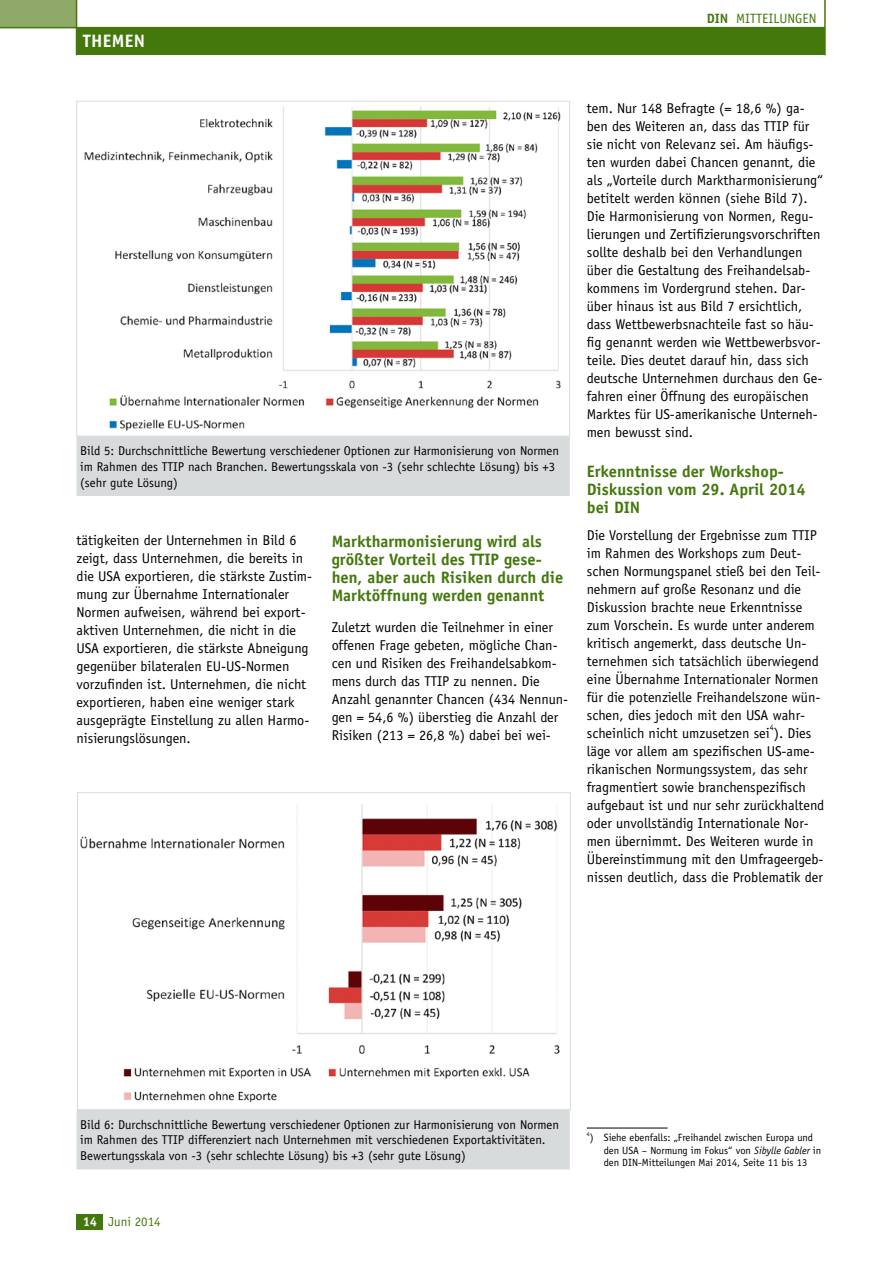
<style>
.page{position:relative;width:893px;height:1263px;background:#fff}
.page>*{position:absolute;margin:0;border:0;box-sizing:border-box;transform-origin:0 0}
.t1{font:700 18px "Officina Sans";letter-spacing:.02em;color:#fff}
.t2{font:700 16.5px/18px "Officina Sans";color:#44780c}
.t3{font:14.25px/18px "Officina Sans";color:#000}
.t4{font:13.5px "Officina Sans";color:#44780c}
.t5{font:12.9px "Officina Sans";color:#44780c}
.t6{font:700 12.9px "Officina Sans";color:#fff}
.t7{font:12.75px/15.8px "Officina Sans";color:#000}
.t8{font:10.5px/12.6px "Officina Sans";color:#000}
.t9{font:8.25px "Officina Sans";color:#000}
.t10{font:6.15px "Officina Sans";color:#000}
.s1{font-weight:700}
.s2{font-style:italic}
</style>
<div class="page">
<div style="left:77px;top:28px;width:748px;height:27px;background:#44780c"></div>
<div style="left:77px;top:1214px;width:26px;height:15px;background:#44780c"></div>
<div style="left:0;top:0;width:77px;height:28px;background:#8faa68"></div>
<hr style="left:0;top:27px;width:825px;height:1px;background:#44780c">
<hr style="left:76px;top:0;width:1px;height:55px;background:#44780c">
<hr style="left:824px;top:0;width:2px;height:55px;background:#44780c">
<img style="left:84px;top:107px;width:477px;height:324px">
<div style="left:77px;top:437px;width:492px;height:58px;background:#d8dbdc"></div>
<div style="left:77px;top:436px;width:493px;height:60px;border:2px solid #d8dbdc"></div>
<img style="left:80px;top:804px;width:480px;height:299px">
<div style="left:77px;top:792px;width:494px;height:318px;border:1px solid #d8dbdc"></div>
<div style="left:77px;top:1111px;width:492px;height:58px;background:#d8dbdc"></div>
<div style="left:77px;top:1110px;width:493px;height:59px;border:2px solid #d8dbdc"></div>
<hr style="left:587px;top:1128px;width:81px;height:1px;background:#000">
<p class="t1" style="left:83px;top:30px;width:64px">THEMEN</p>
<p class="t4" style="left:707px;top:11px;width:111px"><span class="s1">DIN</span> Mitteilungen</p>
<p class="t7" style="left:80px;top:443px;width:480px">Bild 5: Durchschnittliche Bewertung verschiedener Optionen zur Harmonisierung von Normen im Rahmen des TTIP nach Branchen. Bewertungsskala von -3 (sehr schlechte Lösung) bis +3 (sehr gute Lösung)</p>
<p class="t3" style="left:77px;top:531px;width:237px">tätigkeiten der Unternehmen in Bild 6 zeigt, dass Unternehmen, die bereits in die USA exportieren, die stärkste Zustim&shy;mung zur Übernahme Internationaler Normen aufweisen, während bei export&shy;aktiven Unternehmen, die nicht in die USA exportieren, die stärkste Abneigung gegenüber bilateralen EU-US-Normen vorzufinden ist. Unternehmen, die nicht exportieren, haben eine weniger stark ausgeprägte Einstellung zu allen Harmo&shy;nisierungslösungen.</p>
<p class="t2" style="left:332px;top:532px;width:233px">Marktharmonisierung wird als größter Vorteil des TTIP gese&shy;hen, aber auch Risiken durch die<br>Marktöffnung werden genannt</p>
<p class="t3" style="left:332px;top:618px;width:238px">Zuletzt wurden die Teilnehmer in einer offenen Frage gebeten, mögliche Chan&shy;cen und Risiken des Freihandelsabkom&shy;mens durch das TTIP zu nennen. Die Anzahl genannter Chancen (434 Nennun&shy;gen = 54,6 %) überstieg die Anzahl der Risiken (213 = 26,8 %) dabei bei wei-</p>
<p class="t3" style="left:587px;top:99px;width:238px">tem. Nur 148 Befragte (= 18,6 %) ga&shy;ben des Weiteren an, dass das TTIP für sie nicht von Relevanz sei. Am häufigs&shy;ten wurden dabei Chancen genannt, die als „Vorteile durch Marktharmonisierung“ betitelt werden können (siehe Bild 7).<br>Die Harmonisierung von Normen, Regu&shy;lierungen und Zertifizierungsvorschriften sollte deshalb bei den Verhandlungen über die Gestaltung des Freihandelsab&shy;kommens im Vordergrund stehen. Dar&shy;über hinaus ist aus Bild 7 ersichtlich, dass Wettbewerbsnachteile fast so häu&shy;fig genannt werden wie Wettbewerbsvor&shy;teile. Dies deutet darauf hin, dass sich deutsche Unternehmen durchaus den Ge&shy;fahren einer Öffnung des europäischen Marktes für US-amerikanische Unterneh&shy;men bewusst sind.</p>
<p class="t2" style="left:587px;top:462px;width:220px">Erkenntnisse der Workshop-<br>Diskussion vom 29. April 2014 bei DIN</p>
<p class="t3" style="left:587px;top:526px;width:235px">Die Vorstellung der Ergebnisse zum TTIP im Rahmen des Workshops zum Deut&shy;schen Normungspanel stieß bei den Teil&shy;nehmern auf große Resonanz und die Diskussion brachte neue Erkenntnisse zum Vorschein. Es wurde unter anderem kritisch angemerkt, dass deutsche Un&shy;ternehmen sich tatsächlich überwiegend eine Übernahme Internationaler Normen für die potenzielle Freihandelszone wün&shy;schen, dies jedoch mit den USA wahr&shy;scheinlich nicht umzusetzen sei ). Dies</p>
<p class="t9" style="left:770px;top:723px;width:6px">4</p>
<p class="t3" style="left:587px;top:742px;width:239px">läge vor allem am spezifischen US-ame&shy;rikanischen Normungssystem, das sehr fragmentiert sowie branchenspezifisch aufgebaut ist und nur sehr zurückhaltend oder unvollständig Internationale Nor&shy;men übernimmt. Des Weiteren wurde in Übereinstimmung mit den Umfrageergeb&shy;nissen deutlich, dass die Problematik der</p>
<p class="t7" style="left:80px;top:1116px;width:480px">Bild 6: Durchschnittliche Bewertung verschiedener Optionen zur Harmonisierung von Normen im Rahmen des TTIP differenziert nach Unternehmen mit verschiedenen Exportaktivitäten.<br>Bewertungsskala von -3 (sehr schlechte Lösung) bis +3 (sehr gute Lösung)</p>
<p class="t6" style="left:83px;top:1213px;width:16px">14</p>
<p class="t5" style="left:108px;top:1213px;width:54px">Juni 2014</p>
<p class="t10" style="left:587px;top:1130px;width:5px">4</p>
<p class="t8" style="left:604px;top:1131px;width:219px;text-indent:-14px">) Siehe ebenfalls: „Freihandel zwischen Europa und den USA – Normung im Fokus“ von <span class="s2">Sibylle Gabler</span> in den DIN-Mitteilungen Mai 2014, Seite 11 bis 13</p>
</div>
